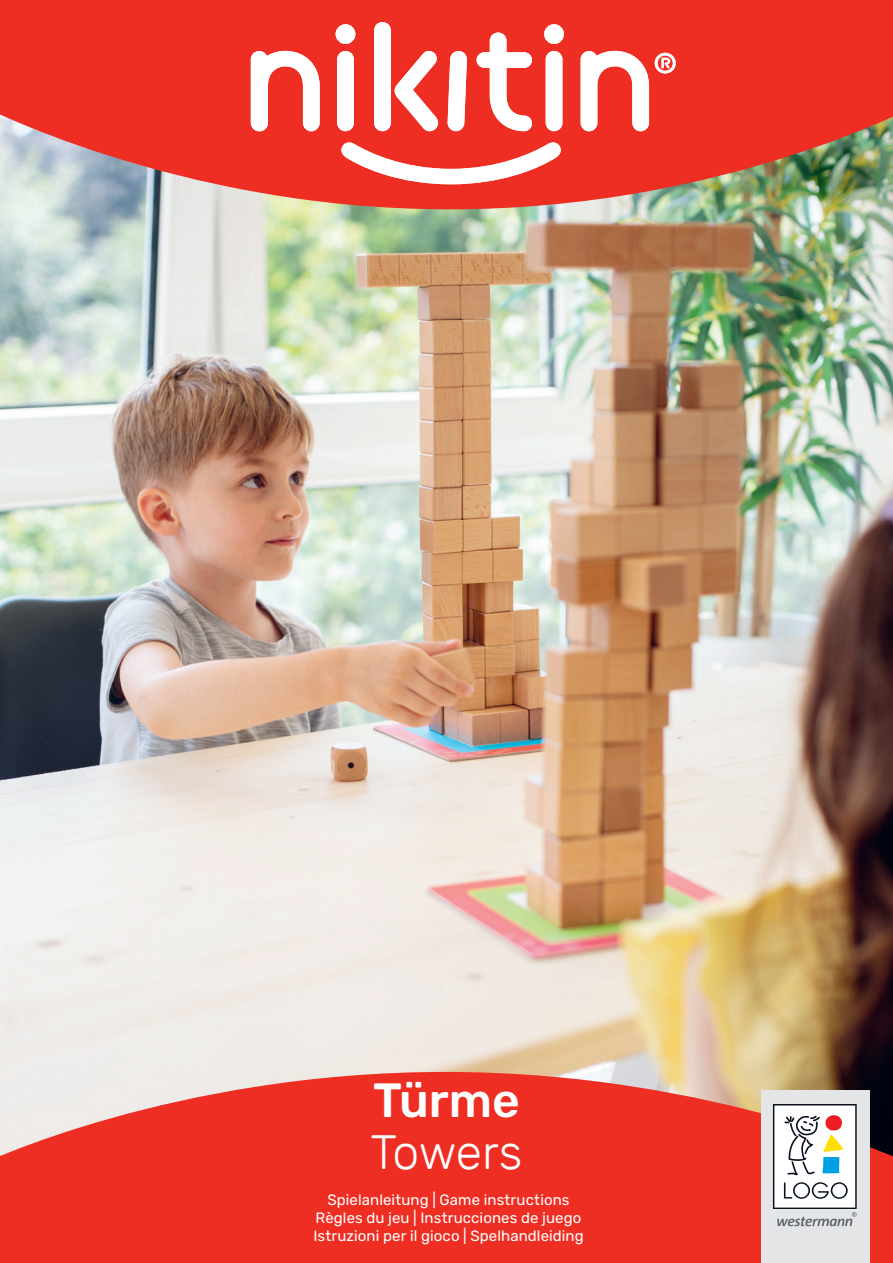
<style>
.page{position:relative;width:893px;height:1263px;background:#fff}
.page>*{position:absolute;margin:0;border:0;box-sizing:border-box;transform-origin:0 0}
.t1{font:300 48px "Rubik";letter-spacing:-.015em;color:#fff}
.t2{font:500 48px "Rubik";color:#fff}
.t3{font:15px/18px "Rubik";letter-spacing:.005em;color:#fff;text-align:center}
</style>
<div class="page">
<img style="left:0;top:210px;width:893px;height:861px">
<svg style="left:0;top:0;width:893px;height:210px;background:#e0483a"></svg>
<svg style="left:251px;top:51px;width:69px;height:80px"></svg>
<svg style="left:581px;top:51px;width:68px;height:80px"></svg>
<div style="left:374px;top:22px;width:17px;height:109px;background:#fff;border-radius:8px"></div>
<svg style="left:395px;top:51px;width:43px;height:80px"></svg>
<svg style="left:447px;top:51px;width:20px;height:80px"></svg>
<svg style="left:477px;top:33px;width:55px;height:98px"></svg>
<div style="left:546px;top:51px;width:16px;height:80px;background:#fff;border-radius:8px"></div>
<div style="left:544px;top:24px;width:20px;height:20px;background:#fff;border-radius:50%"></div>
<div style="left:337px;top:51px;width:17px;height:80px;background:#fff;border-radius:8px"></div>
<div style="left:336px;top:24px;width:19px;height:20px;background:#fff;border-radius:50%"></div>
<svg style="left:655px;top:53px;width:21px;height:20px"></svg>
<svg style="left:341px;top:142px;width:220px;height:42px"></svg>
<svg style="left:0;top:1071px;width:893px;height:192px;background:#e94337"></svg>
<div style="left:761px;top:1091px;width:109px;height:172px;background:#e4e5e7"></div>
<svg style="left:773px;top:1104px;width:84px;height:122px;background:#d2d2d2"></svg>
<h1 class="t2" style="left:373px;top:1072px;width:148px">Türme</h1>
<h1 class="t1" style="left:371px;top:1125px;width:153px">Towers</h1>
<p class="t3" style="left:313px;top:1191px;width:272px">Spielanleitung | Game instructions<br>Règles du jeu | Instrucciones de juego<br>Istruzioni per il gioco | Spelhandleiding</p>
</div>
